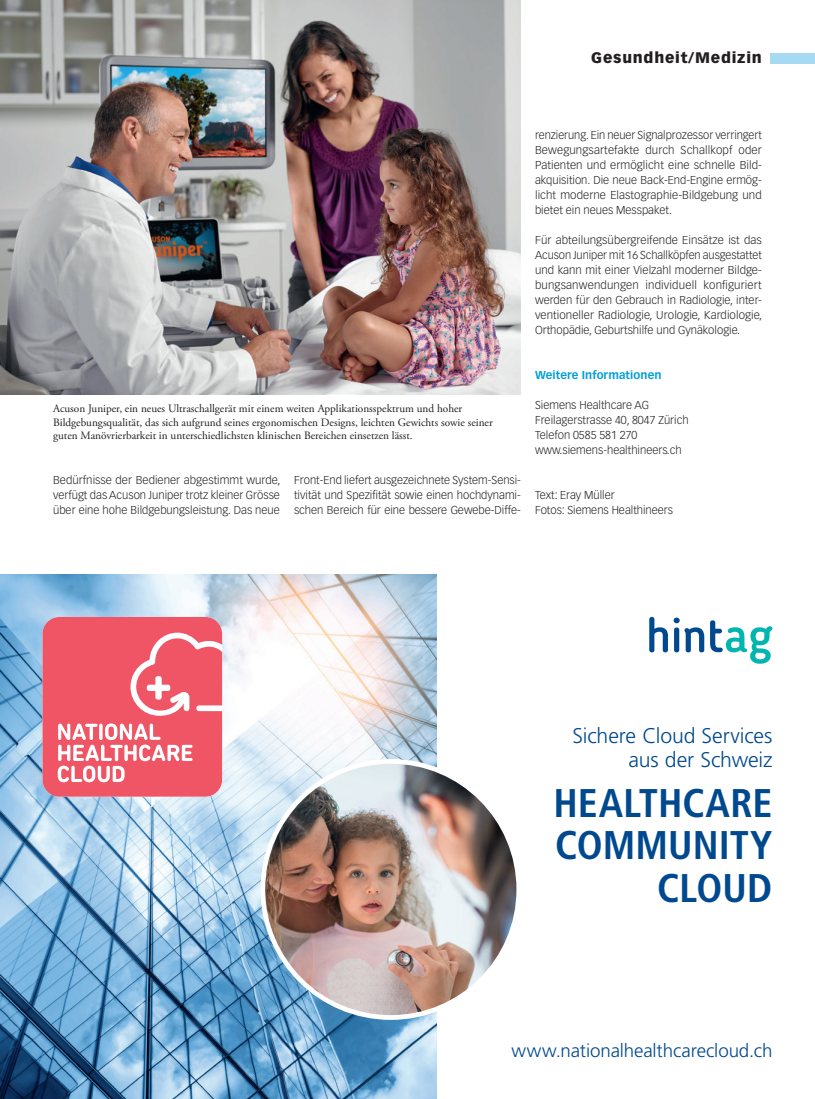
<style>
.page{position:relative;width:815px;height:1099px;background:#fff}
.page>*{position:absolute;margin:0;border:0;box-sizing:border-box;transform-origin:0 0}
.t1{font:700 condensed 40px/42.5px "Frutiger LT";color:#01498e;text-align:right}
.t2{font:300 21.25px/23.8px "Frutiger LT";letter-spacing:-.005em;color:#01498e;text-align:right}
.t3{font:300 18.75px "Frutiger LT";letter-spacing:-.005em;color:#01498e}
.t4{font:900 15px "Vectora LT Std";letter-spacing:.05em;color:#231f20}
.Lauftext{font:300 11.25px/15px "Vectora LT Std";color:#231f20;text-align:justify}
.Legende{font:11.25px/13.5px "Adobe Garamond Pro";color:#231f20}
.ZT_GM{font:700 11.25px "Vectora LT Std";letter-spacing:.005em;color:#009fda}
</style>
<div class="page">
<div style="left:770px;top:53px;width:45px;height:10px;background:#a5daf2"></div>
<img style="left:0;top:0;width:521px;height:394px">
<img style="left:0;top:574px;width:436px;height:524px">
<svg style="left:649px;top:617px;width:19px;height:35px"></svg>
<svg style="left:674px;top:617px;width:30px;height:35px"></svg>
<svg style="left:710px;top:620px;width:62px;height:43px"></svg>
<img style="left:263px;top:761px;width:256px;height:256px;border-radius:128px">
<svg style="left:43px;top:617px;width:179px;height:179px;background:#f06b79"></svg>
<h3 class="t4" style="left:591px;top:49px;width:172px">Gesundheit/Medizin</h3>
<p class="Legende" style="left:53px;top:402px;width:441px">Acuson Juniper, ein neues Ultraschallgerät mit einem weiten Applikationsspektrum und hoher<br>Bildgebungsqualität, das sich aufgrund seines ergonomischen Designs, leichten Gewichts sowie seiner guten Manövrierbarkeit in unterschiedlichsten klinischen Bereichen einsetzen lässt.</p>
<p class="Lauftext" style="left:53px;top:473px;width:229px">Bedürfnisse der Bediener abgestimmt wurde, verfügt das Acuson Juniper trotz kleiner Grösse über eine hohe Bildgebungsleistung. Das neue</p>
<p class="Lauftext" style="left:294px;top:473px;width:228px">Front-End liefert ausgezeichnete System-Sensi&shy;tivität und Spezifität sowie einen hochdynami&shy;schen Bereich für eine bessere Gewebe-Diffe-</p>
<p class="Lauftext" style="left:535px;top:128px;width:228px">renzierung. Ein neuer Signalprozessor verringert Bewegungsartefakte durch Schallkopf oder Patienten und ermöglicht eine schnelle Bild&shy;akquisition. Die neue Back-End-Engine ermög&shy;licht moderne Elastographie-Bildgebung und bietet ein neues Messpaket.</p>
<p class="Lauftext" style="left:535px;top:233px;width:229px">Für abteilungsübergreifende Einsätze ist das Acuson Juniper mit 16 Schallköpfen ausgestattet und kann mit einer Vielzahl moderner Bildge&shy;bungsanwendungen individuell konfiguriert werden für den Gebrauch in Radiologie, inter&shy;ventioneller Radiologie, Urologie, Kardiologie, Orthopädie, Geburtshilfe und Gynäkologie.</p>
<p class="ZT_GM" style="left:535px;top:368px;width:128px">Weitere Informationen</p>
<p class="Lauftext" style="left:535px;top:398px;width:116px">Siemens Healthcare AG</p>
<p class="Lauftext" style="left:535px;top:413px;width:155px">Freilagerstrasse 40, 8047 Zürich</p>
<p class="Lauftext" style="left:535px;top:428px;width:104px">Telefon 0585 581 270</p>
<p class="Lauftext" style="left:535px;top:443px;width:148px">www.siemens-healthineers.ch</p>
<p class="Lauftext" style="left:535px;top:488px;width:81px">Text: Eray Müller</p>
<p class="Lauftext" style="left:535px;top:503px;width:140px">Fotos: Siemens Healthineers</p>
<p class="t2" style="left:572px;top:724px;width:202px">Sichere Cloud Services aus der Schweiz</p>
<p class="t1" style="left:553px;top:781px;width:220px">HEALTHCARE<br>COMMUNITY<br>CLOUD</p>
<p class="t3" style="left:511px;top:1039px;width:263px">www.nationalhealthcarecloud.ch</p>
</div>
